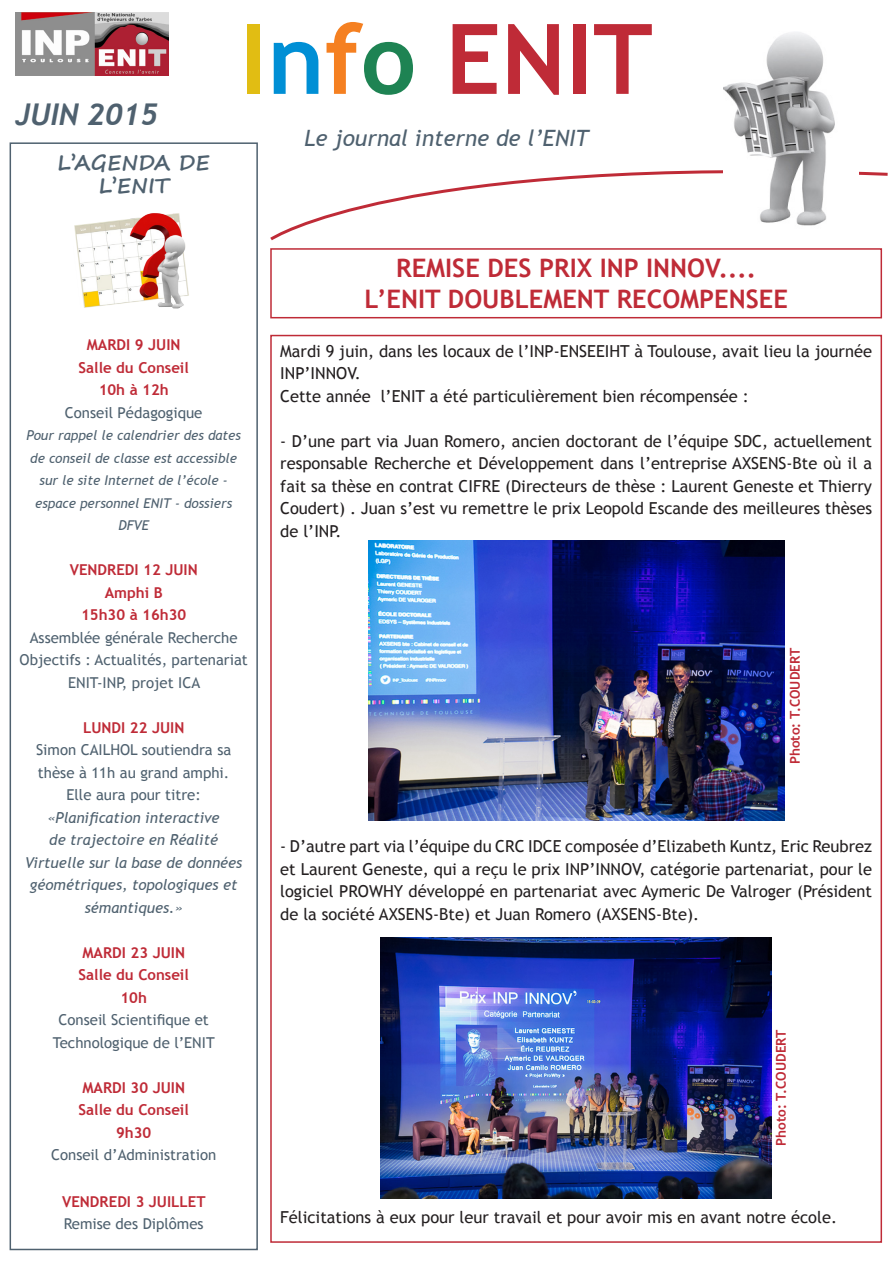
<style>
.page{position:relative;width:893px;height:1263px;background:#fff}
.page>*{position:absolute;margin:0;border:0;box-sizing:border-box;transform-origin:0 0}
.t1{font:700 97.5px "Trebuchet MS";color:#bf2b37}
.t2{font:italic 700 30px "Trebuchet";color:#4f616f}
.t3{font:700 25.5px "Trebuchet MS";color:#bf2b37}
.t4{font:italic 22.5px "Trebuchet MS";color:#4f616f}
.t5{font:700 21px/22.5px "Segoe Print";color:#4f616f;text-align:center}
.t6{font:16.5px/22.5px "Trebuchet MS";color:#231f20;text-align:justify}
.t7{font:15px/22.5px "Trebuchet MS";color:#4f616f;text-align:center}
.t8{font:700 15px "Trebuchet MS";color:#bf2b37}
.t9{font:italic 15px/22.5px "Trebuchet MS";color:#4f616f;text-align:center}
.t10{font:italic 13.5px/22.5px "Trebuchet MS";color:#4f616f;text-align:center}
.t11{font:700 13.5px "Trebuchet MS";color:#bf2b37}
.s1{color:#e1bd13}
.s2{color:#008fd5}
.s3{color:#f58021}
.s4{color:#1e8353}
</style>
<div class="page">
<div style="left:10px;top:142px;width:248px;height:1108px;border:2px solid #4f616f"></div>
<div style="left:270px;top:248px;width:612px;height:70px;border:2px solid #bf2b37"></div>
<svg style="left:270px;top:170px;width:618px;height:71px"></svg>
<img style="left:724px;top:32px;width:135px;height:209px">
<img style="left:74px;top:213px;width:115px;height:96px">
<img style="left:368px;top:540px;width:416px;height:281px">
<img style="left:380px;top:938px;width:392px;height:260px">
<img style="left:16px;top:13px;width:152px;height:63px">
<p class="t2" style="left:16px;top:95px;width:144px">JUIN 2015</p>
<p class="t5" style="left:58px;top:151px;width:154px">L’AGENDA DE<br>L’ENIT</p>
<p class="t1" style="left:240px;top:-2px;width:414px"><span class="s1">I</span><span class="s2">n</span><span class="s3">f</span><span class="s4">o</span> ENIT</p>
<p class="t4" style="left:304px;top:125px;width:286px">Le journal interne de l’ENIT</p>
<p class="t3" style="left:396px;top:252px;width:361px">REMISE DES PRIX INP INNOV....</p>
<p class="t3" style="left:364px;top:283px;width:425px">L’ENIT DOUBLEMENT RECOMPENSEE</p>
<p class="t8" style="left:87px;top:336px;width:95px">MARDI 9 JUIN</p>
<p class="t8" style="left:79px;top:358px;width:112px">Salle du Conseil</p>
<p class="t8" style="left:99px;top:381px;width:71px">10h à 12h</p>
<p class="t7" style="left:65px;top:401px;width:139px">Conseil Pédagogique</p>
<p class="t10" style="left:26px;top:424px;width:216px">Pour rappel le calendrier des dates de conseil de classe est accessible sur le site Internet de l’école - espace personnel ENIT - dossiers<br>DFVE</p>
<p class="t8" style="left:70px;top:561px;width:129px">VENDREDI 12 JUIN</p>
<p class="t8" style="left:105px;top:583px;width:59px">Amphi B</p>
<p class="t8" style="left:81px;top:606px;width:107px">15h30 à 16h30</p>
<p class="t7" style="left:30px;top:626px;width:209px">Assemblée générale Recherche</p>
<p class="t7" style="left:20px;top:649px;width:230px">Objectifs : Actualités, partenariat<br>ENIT-INP, projet ICA</p>
<p class="t8" style="left:83px;top:718px;width:103px">LUNDI 22 JUIN</p>
<p class="t7" style="left:36px;top:739px;width:197px;text-align:left">Simon CAILHOL soutiendra sa thèse à 11h au grand amphi.</p>
<p class="t7" style="left:66px;top:784px;width:136px">Elle aura pour titre:</p>
<p class="t9" style="left:25px;top:806px;width:219px">«Planification interactive<br>de trajectoire en Réalité<br>Virtuelle sur la base de données géométriques, topologiques et sémantiques.»</p>
<p class="t8" style="left:82px;top:943px;width:104px">MARDI 23 JUIN</p>
<p class="t8" style="left:79px;top:966px;width:112px">Salle du Conseil</p>
<p class="t8" style="left:120px;top:988px;width:28px">10h</p>
<p class="t7" style="left:53px;top:1009px;width:163px">Conseil Scientifique et<br>Technologique de l’ENIT</p>
<p class="t8" style="left:82px;top:1078px;width:104px">MARDI 30 JUIN</p>
<p class="t8" style="left:79px;top:1101px;width:112px">Salle du Conseil</p>
<p class="t8" style="left:116px;top:1123px;width:37px">9h30</p>
<p class="t7" style="left:51px;top:1144px;width:167px">Conseil d’Administration</p>
<p class="t8" style="left:62px;top:1192px;width:145px">VENDREDI 3 JUILLET</p>
<p class="t7" style="left:64px;top:1213px;width:141px">Remise des Diplômes</p>
<p class="t6" style="left:280px;top:340px;width:593px">Mardi 9 juin, dans les locaux de l’INP-ENSEEIHT à Toulouse, avait lieu la journée<br>INP’INNOV.</p>
<p class="t6" style="left:280px;top:385px;width:470px">Cette année l’ENIT a été particulièrement bien récompensée :</p>
<p class="t6" style="left:280px;top:430px;width:593px">- D’une part via Juan Romero, ancien doctorant de l’équipe SDC, actuellement responsable Recherche et Développement dans l’entreprise AXSENS-Bte où il a fait sa thèse en contrat CIFRE (Directeurs de thèse : Laurent Geneste et Thierry Coudert) . Juan s’est vu remettre le prix Leopold Escande des meilleures thèses de l’INP.</p>
<p class="t11" style="left:786px;top:764px;width:118px;rotate:-90deg">Photo: T.COUDERT</p>
<p class="t6" style="left:280px;top:835px;width:593px">- D’autre part via l’équipe du CRC IDCE composée d’Elizabeth Kuntz, Eric Reubrez et Laurent Geneste, qui a reçu le prix INP’INNOV, catégorie partenariat, pour le logiciel PROWHY développé en partenariat avec Aymeric De Valroger (Président de la société AXSENS-Bte) et Juan Romero (AXSENS-Bte).</p>
<p class="t11" style="left:773px;top:1146px;width:118px;rotate:-90deg">Photo: T.COUDERT</p>
<p class="t6" style="left:280px;top:1206px;width:558px">Félicitations à eux pour leur travail et pour avoir mis en avant notre école.</p>
</div>
